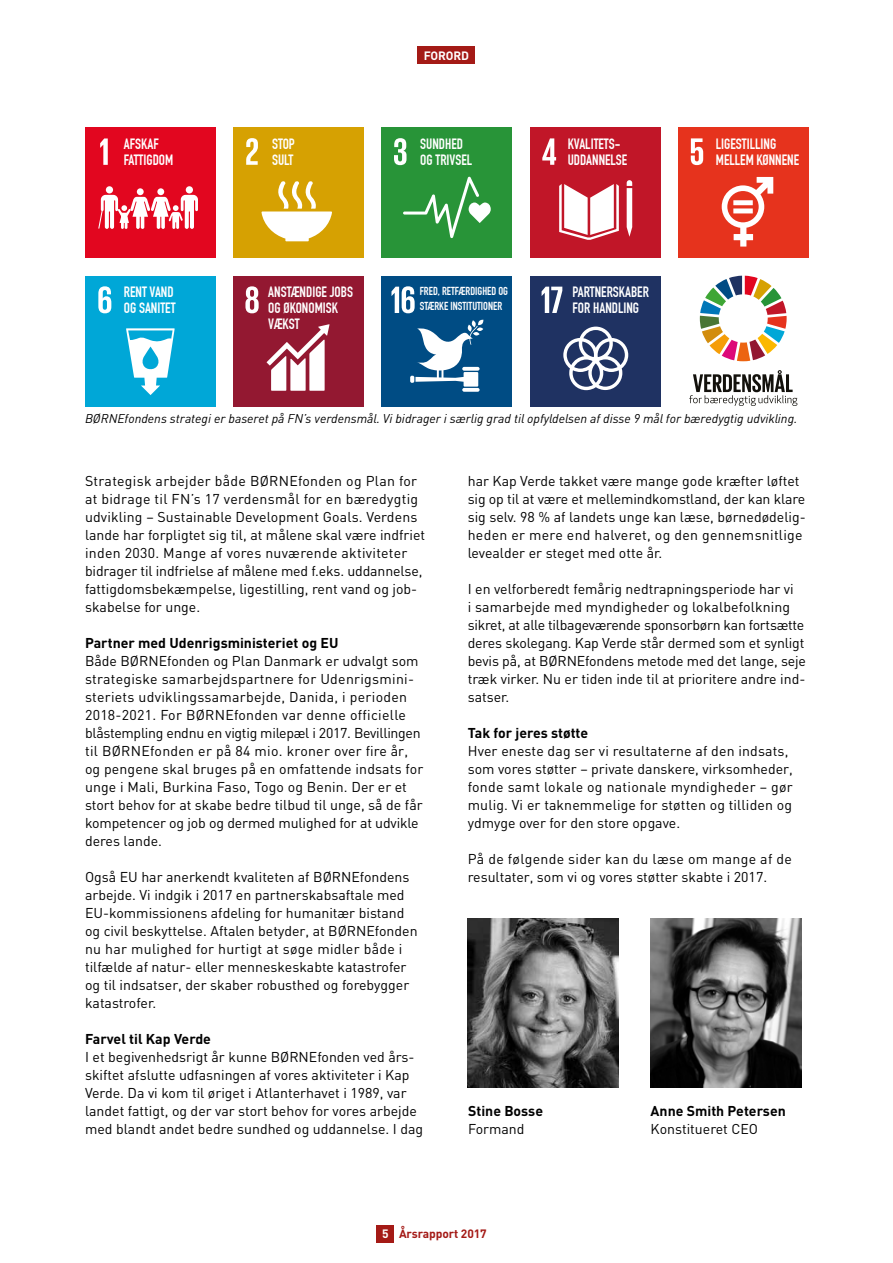
<style>
.page{position:relative;width:893px;height:1263px;background:#fff}
.page>*{position:absolute;margin:0;border:0;box-sizing:border-box;transform-origin:0 0}
.t1{font:700 14.7px/16.2px "DIN Condensed";color:#fff}
.t2{font:14.1px/18px "DIN";color:#000}
.t3{font:700 14.1px "DIN";color:#000}
.t4{font:italic 12.6px "DINOT";color:#000}
.t5{font:700 12px "DIN";letter-spacing:-.01em;color:#a41a16}
.t6{font:700 12px "DIN";letter-spacing:-.01em;color:#fff}
.t7{font:700 11.4px/14.7px "DIN Condensed";color:#fff}
.s1{color:#fff}
</style>
<div class="page">
<img style="left:468px;top:918px;width:150px;height:170px">
<img style="left:651px;top:918px;width:150px;height:170px">
<div style="left:85px;top:127px;width:131px;height:131px;background:#e2061f"></div>
<svg style="left:100px;top:138px;width:8px;height:27px"></svg>
<div style="left:186px;top:186px;width:7px;height:7px;background:#fff;border-radius:50%"></div>
<div style="left:157px;top:188px;width:7px;height:7px;background:#fff;border-radius:50%"></div>
<div style="left:137px;top:188px;width:7px;height:7px;background:#fff;border-radius:50%"></div>
<div style="left:106px;top:186px;width:7px;height:7px;background:#fff;border-radius:50%"></div>
<svg style="left:98px;top:195px;width:100px;height:34px"></svg>
<div style="left:233px;top:127px;width:131px;height:131px;background:#d6a102"></div>
<svg style="left:246px;top:138px;width:12px;height:27px"></svg>
<svg style="left:261px;top:181px;width:71px;height:60px"></svg>
<div style="left:381px;top:127px;width:131px;height:131px;background:#289438"></div>
<svg style="left:394px;top:138px;width:12px;height:27px"></svg>
<svg style="left:403px;top:177px;width:88px;height:61px"></svg>
<div style="left:530px;top:127px;width:130px;height:131px;background:#c11628"></div>
<svg style="left:542px;top:138px;width:14px;height:27px"></svg>
<svg style="left:627px;top:180px;width:5px;height:57px"></svg>
<svg style="left:559px;top:184px;width:60px;height:56px"></svg>
<div style="left:678px;top:127px;width:131px;height:131px;background:#e6331d"></div>
<svg style="left:691px;top:138px;width:12px;height:27px"></svg>
<svg style="left:722px;top:177px;width:51px;height:70px"></svg>
<div style="left:733px;top:200px;width:20px;height:5px;background:#fff"></div>
<div style="left:733px;top:208px;width:20px;height:5px;background:#fff"></div>
<div style="left:233px;top:276px;width:131px;height:130px;background:#931831"></div>
<svg style="left:245px;top:286px;width:14px;height:27px"></svg>
<svg style="left:267px;top:324px;width:62px;height:67px"></svg>
<div style="left:381px;top:276px;width:131px;height:130px;background:#004c84"></div>
<svg style="left:391px;top:286px;width:24px;height:27px"></svg>
<svg style="left:462px;top:388px;width:18px;height:4px"></svg>
<svg style="left:410px;top:319px;width:74px;height:68px"></svg>
<div style="left:530px;top:276px;width:130px;height:130px;background:#1f3262"></div>
<svg style="left:542px;top:287px;width:20px;height:26px"></svg>
<svg style="left:563px;top:327px;width:65px;height:63px"></svg>
<svg style="left:700px;top:276px;width:87px;height:85px"></svg>
<svg style="left:689px;top:370px;width:108px;height:36px"></svg>
<div style="left:85px;top:276px;width:131px;height:130px;background:#00a7d7"></div>
<svg style="left:98px;top:286px;width:13px;height:27px"></svg>
<svg style="left:126px;top:328px;width:49px;height:67px"></svg>
<div style="left:377px;top:1225px;width:17px;height:17px;background:#a41a16"></div>
<div style="left:418px;top:47px;width:57px;height:17px;background:#a41a16"></div>
<p class="t6" style="left:424px;top:47px;width:47px">FORORD</p>
<p class="t1" style="left:124px;top:136px;width:51px">AFSKAF<br>FATTIGDOM</p>
<p class="t1" style="left:272px;top:136px;width:24px">STOP<br>SULT</p>
<p class="t1" style="left:420px;top:136px;width:53px">SUNDHED<br>OG TRIVSEL</p>
<p class="t1" style="left:568px;top:136px;width:61px">KVALITETS-<br>UDDANNELSE</p>
<p class="t1" style="left:716px;top:136px;width:85px">LIGESTILLING<br>MELLEM KØNNENE</p>
<p class="t1" style="left:124px;top:284px;width:53px">RENT VAND<br>OG SANITET</p>
<p class="t1" style="left:268px;top:284px;width:86px">ANSTÆNDIGE JOBS<br>OG ØKONOMISK<br>VÆKST</p>
<p class="t7" style="left:420px;top:284px;width:90px">FRED, RETFÆRDIGHED OG<br>STÆRKE INSTITUTIONER</p>
<p class="t1" style="left:573px;top:284px;width:78px">PARTNERSKABER<br>FOR HANDLING</p>
<p class="t4" style="left:85px;top:411px;width:714px">BØRNEfondens strategi er baseret på FN’s verdensmål. Vi bidrager i særlig grad til opfyldelsen af disse 9 mål for bæredygtig udvikling.</p>
<p class="t2" style="left:85px;top:472px;width:342px">Strategisk arbejder både BØRNEfonden og Plan for at bidrage til FN’s 17 verdensmål for en bæredygtig udvikling – Sustainable Development Goals. Verdens lande har forpligtet sig til, at målene skal være indfriet inden 2030. Mange af vores nuværende aktiviteter bidrager til indfrielse af målene med f.eks. uddannelse, fattigdomsbekæmpelse, ligestilling, rent vand og job&shy;skabelse for unge.</p>
<p class="t3" style="left:85px;top:634px;width:255px">Partner med Udenrigsministeriet og EU</p>
<p class="t2" style="left:85px;top:652px;width:340px">Både BØRNEfonden og Plan Danmark er udvalgt som strategiske samarbejdspartnere for Udenrigsmini&shy;steriets udviklingssamarbejde, Danida, i perioden 2018-2021. For BØRNEfonden var denne officielle blåstempling endnu en vigtig milepæl i 2017. Bevillingen til BØRNEfonden er på 84 mio. kroner over fire år, og pengene skal bruges på en omfattende indsats for unge i Mali, Burkina Faso, Togo og Benin. Der er et stort behov for at skabe bedre tilbud til unge, så de får kompetencer og job og dermed mulighed for at udvikle deres lande.</p>
<p class="t2" style="left:85px;top:868px;width:334px">Også EU har anerkendt kvaliteten af BØRNEfondens arbejde. Vi indgik i 2017 en partnerskabsaftale med EU-kommissionens afdeling for humanitær bistand og civil beskyttelse. Aftalen betyder, at BØRNEfonden nu har mulighed for hurtigt at søge midler både i tilfælde af natur- eller menneskeskabte katastrofer og til indsatser, der skaber robusthed og forebygger katastrofer.</p>
<p class="t3" style="left:85px;top:1030px;width:127px">Farvel til Kap Verde</p>
<p class="t2" style="left:85px;top:1048px;width:340px">I et begivenhedsrigt år kunne BØRNEfonden ved års&shy;skiftet afslutte udfasningen af vores aktiviteter i Kap Verde. Da vi kom til øriget i Atlanterhavet i 1989, var landet fattigt, og der var stort behov for vores arbejde med blandt andet bedre sundhed og uddannelse. I dag</p>
<p class="t2" style="left:468px;top:472px;width:339px">har Kap Verde takket være mange gode kræfter løftet sig op til at være et mellemindkomstland, der kan klare sig selv. 98 % af landets unge kan læse, børnedødelig&shy;heden er mere end halveret, og den gennemsnitlige levealder er steget med otte år.</p>
<p class="t2" style="left:468px;top:580px;width:340px">I en velforberedt femårig nedtrapningsperiode har vi<br>i samarbejde med myndigheder og lokalbefolkning sikret, at alle tilbageværende sponsorbørn kan fortsætte deres skolegang. Kap Verde står dermed som et synligt bevis på, at BØRNEfondens metode med det lange, seje træk virker. Nu er tiden inde til at prioritere andre ind&shy;satser.</p>
<p class="t3" style="left:468px;top:724px;width:122px">Tak for jeres støtte</p>
<p class="t2" style="left:468px;top:742px;width:327px">Hver eneste dag ser vi resultaterne af den indsats, som vores støtter – private danskere, virksomheder, fonde samt lokale og nationale myndigheder – gør mulig. Vi er taknemmelige for støtten og tilliden og ydmyge over for den store opgave.</p>
<p class="t2" style="left:468px;top:850px;width:326px">På de følgende sider kan du læse om mange af de resultater, som vi og vores støtter skabte i 2017.</p>
<p class="t3" style="left:468px;top:1102px;width:76px">Stine Bosse</p>
<p class="t2" style="left:468px;top:1120px;width:58px">Formand</p>
<p class="t3" style="left:651px;top:1102px;width:137px">Anne Smith Petersen</p>
<p class="t2" style="left:651px;top:1120px;width:109px">Konstitueret CEO</p>
<p class="t5" style="left:382px;top:1226px;width:106px"><span class="s1">5</span> Årsrapport 2017</p>
</div>
